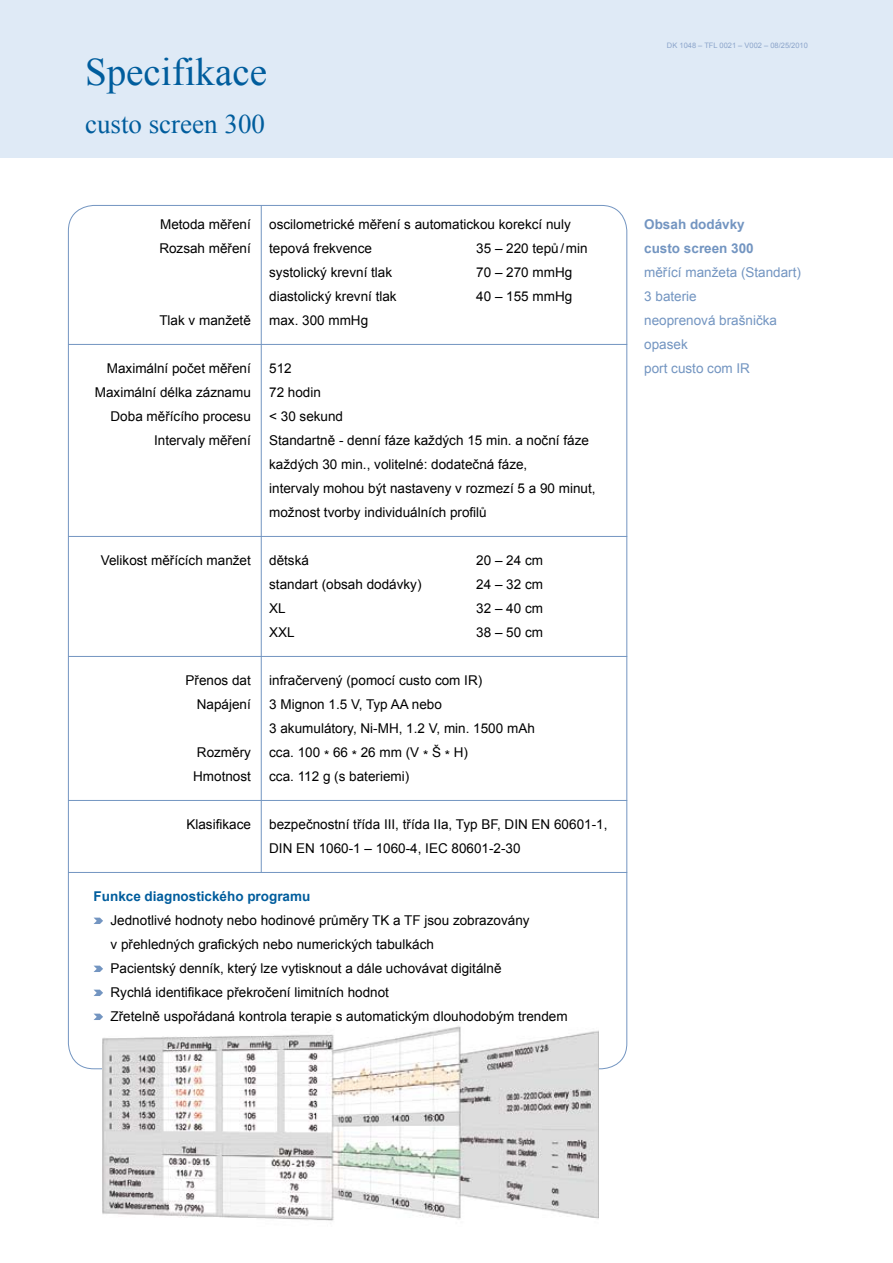
<style>
.page{position:relative;width:893px;height:1263px;background:#fff}
.page>*{position:absolute;margin:0;border:0;box-sizing:border-box;transform-origin:0 0}
.t1{font:39px "Times New Roman";color:#005d9d}
.t2{font:27px "Times New Roman";color:#005d9d}
.t3{font:13.5px/24px "Arial";color:#000}
.t4{font:13.5px/24px "Arial";color:#7395c1}
.t5{font:700 13.5px "Arial";color:#005d9d}
.t6{font:700 13.5px/24px "Arial";color:#7395c1}
.t7{font:7.5px "Arial";color:#8ca5cb}
</style>
<div class="page">
<hr style="left:261px;top:205px;width:1px;height:668px;background:#7395c1">
<hr style="left:68px;top:536px;width:559px;height:1px;background:#7395c1">
<hr style="left:68px;top:344px;width:559px;height:1px;background:#7395c1">
<hr style="left:68px;top:656px;width:559px;height:1px;background:#7395c1">
<hr style="left:68px;top:800px;width:559px;height:1px;background:#7395c1">
<hr style="left:68px;top:872px;width:559px;height:1px;background:#7395c1">
<div style="left:0;top:0;width:893px;height:157px;background:#dfeaf6"></div>
<img style="left:103px;top:1026px;width:496px;height:195px">
<svg style="left:94px;top:918px;width:9px;height:6px"></svg>
<svg style="left:94px;top:966px;width:9px;height:6px"></svg>
<svg style="left:94px;top:990px;width:9px;height:6px"></svg>
<svg style="left:94px;top:1014px;width:9px;height:6px"></svg>
<h1 class="t1" style="left:85px;top:46px;width:183px">Specifikace</h1>
<h2 class="t2" style="left:85px;top:106px;width:181px">custo screen 300</h2>
<p class="t3" style="left:160px;top:212px;width:92px">Metoda měření</p>
<p class="t3" style="left:269px;top:212px;width:303px">oscilometrické měření s automatickou korekcí nuly</p>
<p class="t3" style="left:159px;top:236px;width:93px">Rozsah měření</p>
<p class="t3" style="left:269px;top:236px;width:104px">tepová frekvence</p>
<p class="t3" style="left:476px;top:236px;width:113px">35 – 220 tepů/min</p>
<p class="t3" style="left:269px;top:260px;width:125px">systolický krevní tlak</p>
<p class="t3" style="left:476px;top:260px;width:98px">70 – 270 mmHg</p>
<p class="t3" style="left:269px;top:284px;width:129px">diastolický krevní tlak</p>
<p class="t3" style="left:476px;top:284px;width:98px">40 – 155 mmHg</p>
<p class="t3" style="left:159px;top:308px;width:93px">Tlak v manžetě</p>
<p class="t3" style="left:269px;top:308px;width:101px">max. 300 mmHg</p>
<p class="t3" style="left:107px;top:356px;width:146px">Maximální počet měření</p>
<p class="t3" style="left:269px;top:356px;width:24px">512</p>
<p class="t3" style="left:95px;top:380px;width:158px">Maximální délka záznamu</p>
<p class="t3" style="left:269px;top:380px;width:53px">72 hodin</p>
<p class="t3" style="left:111px;top:404px;width:142px">Doba měřícího procesu</p>
<p class="t3" style="left:269px;top:404px;width:75px">&lt; 30 sekund</p>
<p class="t3" style="left:154px;top:428px;width:98px">Intervaly měření</p>
<p class="t3" style="left:269px;top:428px;width:328px">Standartně - denní fáze každých 15 min. a noční fáze každých 30 min., volitelné: dodatečná fáze,<br>intervaly mohou být nastaveny v rozmezí 5 a 90 minut, možnost tvorby individuálních profilů</p>
<p class="t3" style="left:101px;top:548px;width:152px">Velikost měřících manžet</p>
<p class="t3" style="left:269px;top:548px;width:41px">dětská</p>
<p class="t3" style="left:476px;top:548px;width:68px">20 – 24 cm</p>
<p class="t3" style="left:269px;top:572px;width:154px">standart (obsah dodávky)</p>
<p class="t3" style="left:476px;top:572px;width:68px">24 – 32 cm</p>
<p class="t3" style="left:269px;top:596px;width:18px">XL</p>
<p class="t3" style="left:476px;top:596px;width:68px">32 – 40 cm</p>
<p class="t3" style="left:269px;top:620px;width:27px">XXL</p>
<p class="t3" style="left:476px;top:620px;width:68px">38 – 50 cm</p>
<p class="t3" style="left:186px;top:668px;width:67px">Přenos dat</p>
<p class="t3" style="left:269px;top:668px;width:215px">infračervený (pomocí custo com IR)</p>
<p class="t3" style="left:197px;top:692px;width:56px">Napájení</p>
<p class="t3" style="left:269px;top:692px;width:267px">3 Mignon 1.5 V, Typ AA nebo<br>3 akumulátory, Ni-MH, 1.2 V, min. 1500 mAh</p>
<p class="t3" style="left:197px;top:740px;width:55px">Rozměry</p>
<p class="t3" style="left:269px;top:740px;width:200px">cca. 100 * 66 * 26 mm (V * Š * H)</p>
<p class="t3" style="left:193px;top:764px;width:59px">Hmotnost</p>
<p class="t3" style="left:269px;top:764px;width:142px">cca. 112 g (s bateriemi)</p>
<p class="t3" style="left:186px;top:812px;width:66px">Klasifikace</p>
<p class="t3" style="left:269px;top:812px;width:340px">bezpečnostní třída III, třída IIa, Typ BF, DIN EN 60601-1,<br>DIN EN 1060-1 – 1060-4, IEC 80601-2-30</p>
<p class="t5" style="left:94px;top:887px;width:218px">Funkce diagnostického programu</p>
<p class="t3" style="left:111px;top:908px;width:459px">Jednotlivé hodnoty nebo hodinové průměry TK a TF jsou zobrazovány<br>v přehledných grafických nebo numerických tabulkách<br>Pacientský denník, který lze vytisknout a dále uchovávat digitálně<br>Rychlá identifikace překročení limitních hodnot<br>Zřetelně uspořádaná kontrola terapie s automatickým dlouhodobým trendem</p>
<p class="t7" style="left:667px;top:40px;width:142px">DK 1048 – TFL 0021 – V002 – 08/25/2010</p>
<p class="t6" style="left:644px;top:213px;width:111px">Obsah dodávky custo screen 300</p>
<p class="t4" style="left:644px;top:260px;width:158px">měřící manžeta (Standart)<br>3 baterie<br>neoprenová brašnička opasek<br>port custo com IR</p>
</div>
